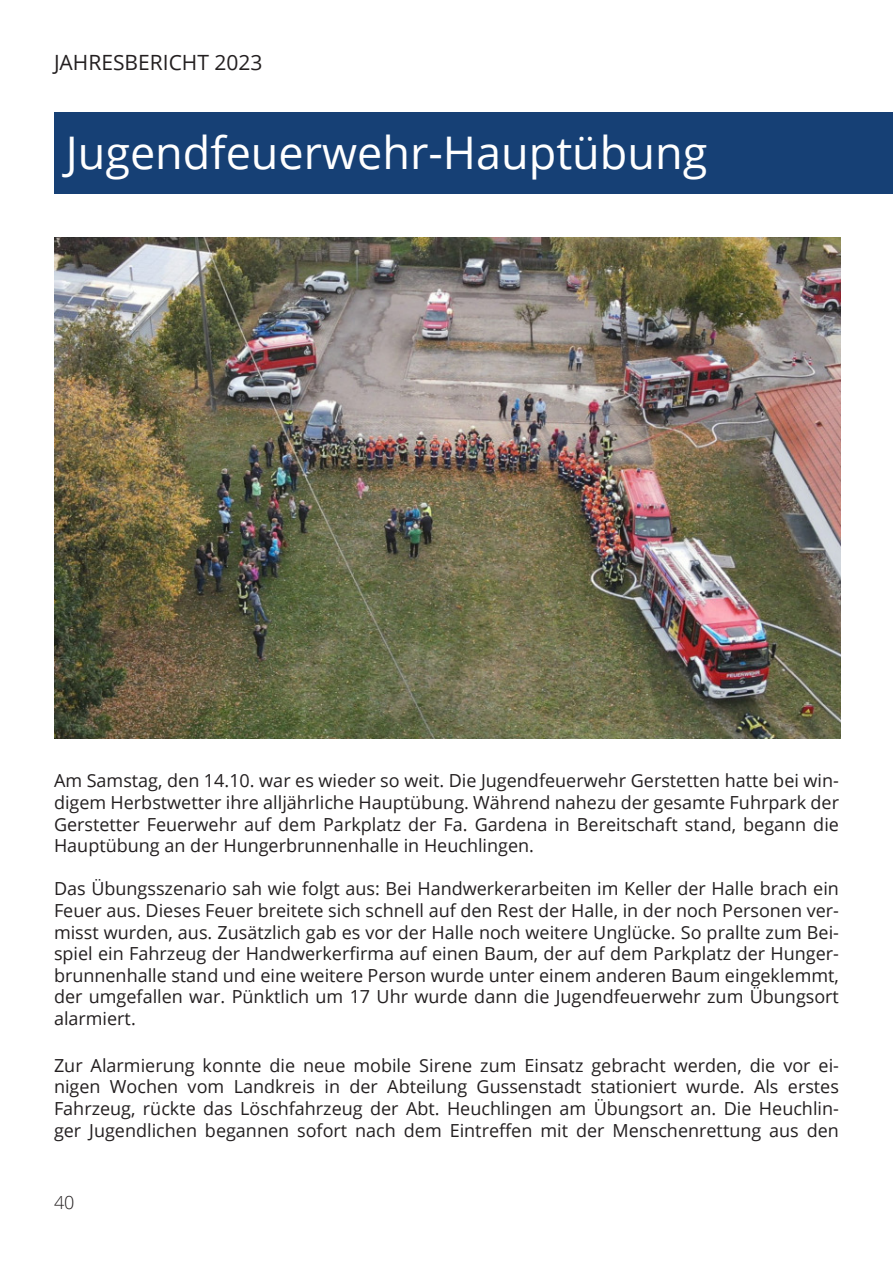
<style>
.page{position:relative;width:893px;height:1263px;background:#fff}
.page>*{position:absolute;margin:0;border:0;box-sizing:border-box;transform-origin:0 0}
.t1{font:45px "Open Sans";color:#fff}
.t2{font:21px "Open Sans";color:#231f20}
.t3{font:18px/21.6px "Open Sans";color:#231f20;text-align:justify}
.t4{font:300 18px "Open Sans";color:#231f20}
</style>
<div class="page">
<div style="left:54px;top:112px;width:839px;height:81px;background:#164075"></div>
<img style="left:54px;top:237px;width:787px;height:502px">
<p class="t2" style="left:54px;top:55px;width:210px">JAHRESBERICHT 2023</p>
<h1 class="t1" style="left:66px;top:135px;width:643px">Jugendfeuerwehr-Hauptübung</h1>
<p class="t3" style="left:54px;top:772px;width:786px">Am Samstag, den 14.10. war es wieder so weit. Die Jugendfeuerwehr Gerstetten hatte bei win&shy;digem Herbstwetter ihre alljährliche Hauptübung. Während nahezu der gesamte Fuhrpark der Gerstetter Feuerwehr auf dem Parkplatz der Fa. Gardena in Bereitschaft stand, begann die Hauptübung an der Hungerbrunnenhalle in Heuchlingen.</p>
<p class="t3" style="left:54px;top:880px;width:786px">Das Übungsszenario sah wie folgt aus: Bei Handwerkerarbeiten im Keller der Halle brach ein Feuer aus. Dieses Feuer breitete sich schnell auf den Rest der Halle, in der noch Personen ver&shy;misst wurden, aus. Zusätzlich gab es vor der Halle noch weitere Unglücke. So prallte zum Bei&shy;spiel ein Fahrzeug der Handwerkerfirma auf einen Baum, der auf dem Parkplatz der Hunger&shy;brunnenhalle stand und eine weitere Person wurde unter einem anderen Baum eingeklemmt, der umgefallen war. Pünktlich um 17 Uhr wurde dann die Jugendfeuerwehr zum Übungsort alarmiert.</p>
<p class="t3" style="left:54px;top:1056px;width:786px">Zur Alarmierung konnte die neue mobile Sirene zum Einsatz gebracht werden, die vor ei&shy;nigen Wochen vom Landkreis in der Abteilung Gussenstadt stationiert wurde. Als erstes Fahrzeug, rückte das Löschfahrzeug der Abt. Heuchlingen am Übungsort an. Die Heuchlin&shy;ger Jugendlichen begannen sofort nach dem Eintreffen mit der Menschenrettung aus den</p>
<p class="t4" style="left:54px;top:1195px;width:22px">40</p>
</div>
